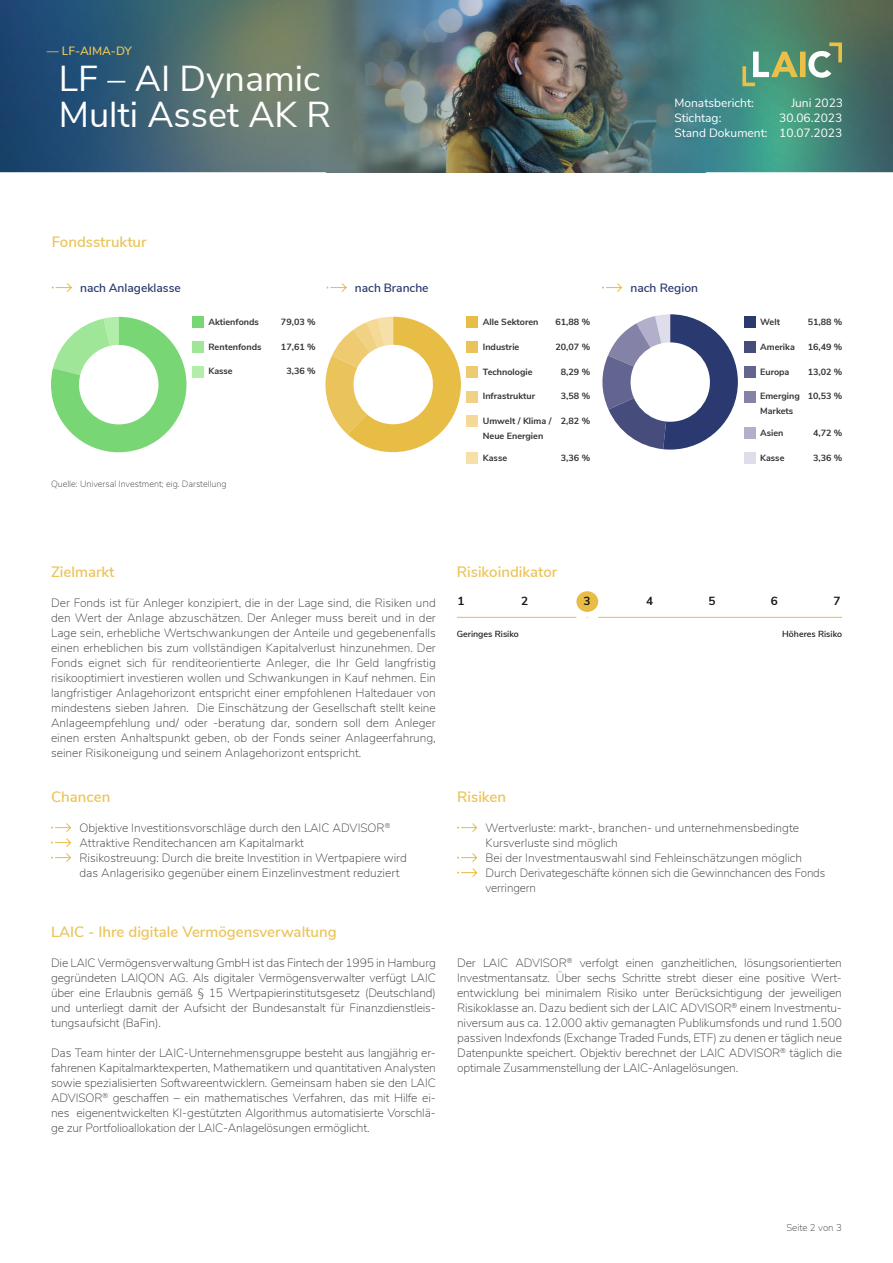
<style>
.page{position:relative;width:893px;height:1263px;background:#fff}
.page>*{position:absolute;margin:0;border:0;box-sizing:border-box;transform-origin:0 0}
.t1{font:36px/36px "Nunito Sans";color:#fff}
.t2{font:600 15px "Nunito Sans";color:#eac45b}
.t3{font:200 12px/15px "Nunito Sans";color:#343433;text-align:justify}
.t4{font:12px/15px "Nunito Sans";color:#fff;text-align:right}
.t5{font:600 12px "Nunito Sans";color:#2a396f}
.t6{font:600 12px "Nunito Sans";color:#eac45b}
.t7{font:700 11.7px "Nunito Sans";color:#171818}
.t8{font:200 9.75px "Nunito Sans";color:#343433}
.t9{font:700 9px/15px "Nunito Sans";color:#343433}
.t10{font:200 9px "Nunito Sans";color:#343433}
.t11{font:600 8.85px "Nunito Sans";color:#171818}
</style>
<div class="page">
<img style="left:0;top:0;width:893px;height:172px">
<svg style="left:742px;top:43px;width:100px;height:43px;background:#749f7b"></svg>
<img style="left:326px;top:0;width:379px;height:172px">
<svg style="left:51px;top:823px;width:20px;height:39px"></svg>
<svg style="left:457px;top:823px;width:21px;height:9px"></svg>
<svg style="left:457px;top:853px;width:21px;height:24px"></svg>
<svg style="left:326px;top:283px;width:21px;height:9px"></svg>
<svg style="left:602px;top:283px;width:20px;height:9px"></svg>
<svg style="left:52px;top:283px;width:20px;height:9px"></svg>
<div style="left:576px;top:591px;width:22px;height:21px;background:#e7bd46;border-radius:50%"></div>
<hr style="left:457px;top:617px;width:119px;height:1px;background:#e7bd46">
<hr style="left:598px;top:617px;width:244px;height:1px;background:#e7bd46">
<div style="left:192px;top:316px;width:12px;height:12px;background:#79d674"></div>
<div style="left:192px;top:341px;width:12px;height:12px;background:#a0e698"></div>
<div style="left:192px;top:366px;width:12px;height:11px;background:#b0eea9"></div>
<div style="left:466px;top:316px;width:12px;height:12px;background:#e7bd46"></div>
<div style="left:466px;top:341px;width:12px;height:12px;background:#eac45a"></div>
<div style="left:466px;top:366px;width:12px;height:12px;background:#eecb70"></div>
<div style="left:466px;top:391px;width:12px;height:11px;background:#f1d183"></div>
<div style="left:466px;top:415px;width:12px;height:12px;background:#f4d997"></div>
<div style="left:466px;top:452px;width:12px;height:12px;background:#f6dfa9"></div>
<div style="left:744px;top:316px;width:12px;height:12px;background:#2a396f"></div>
<div style="left:744px;top:341px;width:12px;height:12px;background:#464c7c"></div>
<div style="left:744px;top:366px;width:12px;height:12px;background:#63648f"></div>
<div style="left:744px;top:391px;width:12px;height:11px;background:#8582a7"></div>
<div style="left:744px;top:427px;width:12px;height:12px;background:#b2afca"></div>
<div style="left:744px;top:452px;width:12px;height:12px;background:#dfddea"></div>
<svg style="left:51px;top:317px;width:135px;height:135px"></svg>
<div style="left:79px;top:345px;width:79px;height:79px;background:#fff;border-radius:50%"></div>
<svg style="left:325px;top:317px;width:136px;height:135px"></svg>
<div style="left:353px;top:345px;width:80px;height:79px;background:#fff;border-radius:50%"></div>
<svg style="left:602px;top:314px;width:136px;height:136px"></svg>
<div style="left:631px;top:342px;width:79px;height:80px;background:#fff;border-radius:50%"></div>
<p class="t6" style="left:47px;top:42px;width:86px">— LF-AIMA-DY</p>
<h1 class="t1" style="left:59px;top:58px;width:274px">LF – AI Dynamic<br>Multi Asset AK R</h1>
<p class="t2" style="left:52px;top:231px;width:96px">Fondsstruktur</p>
<p class="t4" style="left:674px;top:95px;width:81px">Monatsbericht:</p>
<p class="t4" style="left:791px;top:95px;width:53px">Juni 2023</p>
<p class="t4" style="left:674px;top:110px;width:49px">Stichtag:</p>
<p class="t4" style="left:674px;top:110px;width:169px">30.06.2023<br>Stand Dokument: 10.07.2023</p>
<p class="t5" style="left:80px;top:279px;width:102px">nach Anlageklasse</p>
<p class="t5" style="left:355px;top:279px;width:75px">nach Branche</p>
<p class="t5" style="left:630px;top:279px;width:69px">nach Region</p>
<p class="t9" style="left:208px;top:314px;width:52px">Aktienfonds</p>
<p class="t9" style="left:281px;top:314px;width:36px">79,03 %</p>
<p class="t9" style="left:208px;top:338px;width:55px">Rentenfonds</p>
<p class="t9" style="left:281px;top:338px;width:36px">17,61 %</p>
<p class="t9" style="left:208px;top:363px;width:26px">Kasse</p>
<p class="t9" style="left:286px;top:363px;width:31px">3,36 %</p>
<p class="t10" style="left:51px;top:477px;width:177px">Quelle: Universal Investment; eig. Darstellung</p>
<p class="t9" style="left:483px;top:314px;width:57px">Alle Sektoren</p>
<p class="t9" style="left:555px;top:314px;width:36px">61,88 %</p>
<p class="t9" style="left:483px;top:338px;width:38px">Industrie</p>
<p class="t9" style="left:555px;top:338px;width:36px">20,07 %</p>
<p class="t9" style="left:483px;top:363px;width:51px">Technologie</p>
<p class="t9" style="left:561px;top:363px;width:31px">8,29 %</p>
<p class="t9" style="left:483px;top:388px;width:54px">Infrastruktur</p>
<p class="t9" style="left:561px;top:388px;width:31px">3,58 %</p>
<p class="t9" style="left:483px;top:413px;width:70px">Umwelt / Klima /<br>Neue Energien</p>
<p class="t9" style="left:561px;top:413px;width:31px">2,82 %</p>
<p class="t9" style="left:483px;top:450px;width:26px">Kasse</p>
<p class="t9" style="left:561px;top:450px;width:31px">3,36 %</p>
<p class="t9" style="left:760px;top:314px;width:21px">Welt</p>
<p class="t9" style="left:808px;top:314px;width:36px">51,88 %</p>
<p class="t9" style="left:760px;top:338px;width:36px">Amerika</p>
<p class="t9" style="left:808px;top:338px;width:36px">16,49 %</p>
<p class="t9" style="left:760px;top:363px;width:31px">Europa</p>
<p class="t9" style="left:808px;top:363px;width:36px">13,02 %</p>
<p class="t9" style="left:760px;top:388px;width:41px">Emerging<br>Markets</p>
<p class="t9" style="left:808px;top:388px;width:36px">10,53 %</p>
<p class="t9" style="left:760px;top:425px;width:25px">Asien</p>
<p class="t9" style="left:813px;top:425px;width:31px">4,72 %</p>
<p class="t9" style="left:760px;top:450px;width:26px">Kasse</p>
<p class="t9" style="left:813px;top:450px;width:31px">3,36 %</p>
<p class="t2" style="left:51px;top:561px;width:65px">Zielmarkt</p>
<p class="t3" style="left:51px;top:595px;width:386px">Der Fonds ist für Anleger konzipiert, die in der Lage sind, die Risiken und den Wert der Anlage abzuschätzen. Der Anleger muss bereit und in der Lage sein, erhebliche Wertschwankungen der Anteile und gegebenenfalls einen erheblichen bis zum vollständigen Kapitalverlust hinzunehmen. Der Fonds eignet sich für renditeorientierte Anleger, die Ihr Geld langfristig risikooptimiert investieren wollen und Schwankungen in Kauf nehmen. Ein langfristiger Anlagehorizont entspricht einer empfohlenen Haltedauer von mindestens sieben Jahren. Die Einschätzung der Gesell schaft stellt keine Anlageempfehlung und/ oder -beratung dar, sondern soll dem Anleger einen ersten Anhaltspunkt geben, ob der Fonds seiner Anla geerfahrung, seiner Risikoneigung und seinem Anlagehorizont entspricht.</p>
<p class="t2" style="left:51px;top:786px;width:61px">Chancen</p>
<p class="t3" style="left:80px;top:820px;width:329px;text-align:left">Objektive Investitionsvorschläge durch den LAIC ADVISOR<sup>® </sup>Attraktive Renditechancen am Kapitalmarkt<br>Risikostreuung: Durch die breite Investition in Wertpapiere wird das Anlagerisiko gegenüber einem Einzelinvestment reduziert</p>
<p class="t2" style="left:51px;top:921px;width:287px">LAIC - Ihre digitale Vermögensverwaltung</p>
<p class="t3" style="left:51px;top:955px;width:386px">Die LAIC Vermögensverwaltung GmbH ist das Fintech der 1995 in Hamburg gegründeten LAIQON AG. Als digitaler Vermögensverwalter verfügt LAIC über eine Erlaubnis gemäß § 15 Wertpapierinstitutsgesetz (Deutschland) und unterliegt damit der Aufsicht der Bundesanstalt für Finanzdienstleis&shy;tungsaufsicht (BaFin).</p>
<p class="t3" style="left:51px;top:1045px;width:386px">Das Team hinter der LAIC-Unternehmensgruppe besteht aus langjährig er&shy;fahrenen Kapitalmarktexperten, Mathematikern und quantitativen Analysten sowie spezialisierten Softwareentwicklern. Gemeinsam haben sie den LAIC ADVISOR<sup>®</sup> geschaffen – ein mathematisches Verfahren, das mit Hilfe ei&shy;nes eigenentwickelten KI-gestützten Algorithmus automatisierte Vorschlä&shy;ge zur Portfolioallokation der LAIC-Anlagelösungen ermöglicht.</p>
<p class="t2" style="left:457px;top:561px;width:102px">Risikoindikator</p>
<p class="t7" style="left:458px;top:593px;width:9px">1</p>
<p class="t7" style="left:521px;top:593px;width:9px">2</p>
<p class="t7" style="left:584px;top:593px;width:9px">3</p>
<p class="t7" style="left:646px;top:593px;width:9px">4</p>
<p class="t7" style="left:708px;top:593px;width:9px">5</p>
<p class="t7" style="left:771px;top:593px;width:9px">6</p>
<p class="t7" style="left:833px;top:593px;width:9px">7</p>
<p class="t11" style="left:457px;top:627px;width:64px">Geringes Risiko</p>
<p class="t11" style="left:782px;top:627px;width:61px">Höheres Risiko</p>
<p class="t2" style="left:457px;top:786px;width:51px">Risiken</p>
<p class="t3" style="left:486px;top:820px;width:341px;text-align:left">Wertverluste: markt-, branchen- und unternehmensbedingte Kursverluste sind möglich<br>Bei der Investmentauswahl sind Fehleinschätzungen möglich Durch Derivategeschäfte können sich die Gewinnchancen des Fonds verringern</p>
<p class="t3" style="left:457px;top:955px;width:386px">Der LAIC ADVISOR<sup>®</sup> verfolgt einen ganzheitlichen, lösungsorientierten Investmentansatz. Über sechs Schritte strebt dieser eine positive Wert&shy;entwicklung bei minimalem Risiko unter Berücksichtigung der jeweiligen Risikoklasse an. Dazu bedient sich der LAIC ADVISOR<sup>®</sup> einem Investmentu&shy;niversum aus ca. 12.000 aktiv gemanagten Publikumsfonds und rund 1.500 passiven Indexfonds (Exchange Traded Funds, ETF) zu denen er täglich neue Datenpunkte speichert. Objektiv berechnet der LAIC ADVISOR<sup>®</sup> täglich die optimale Zusammenstellung der LAIC-Anlagelösungen.</p>
<p class="t8" style="left:786px;top:1220px;width:57px">Seite 2 von 3</p>
</div>
